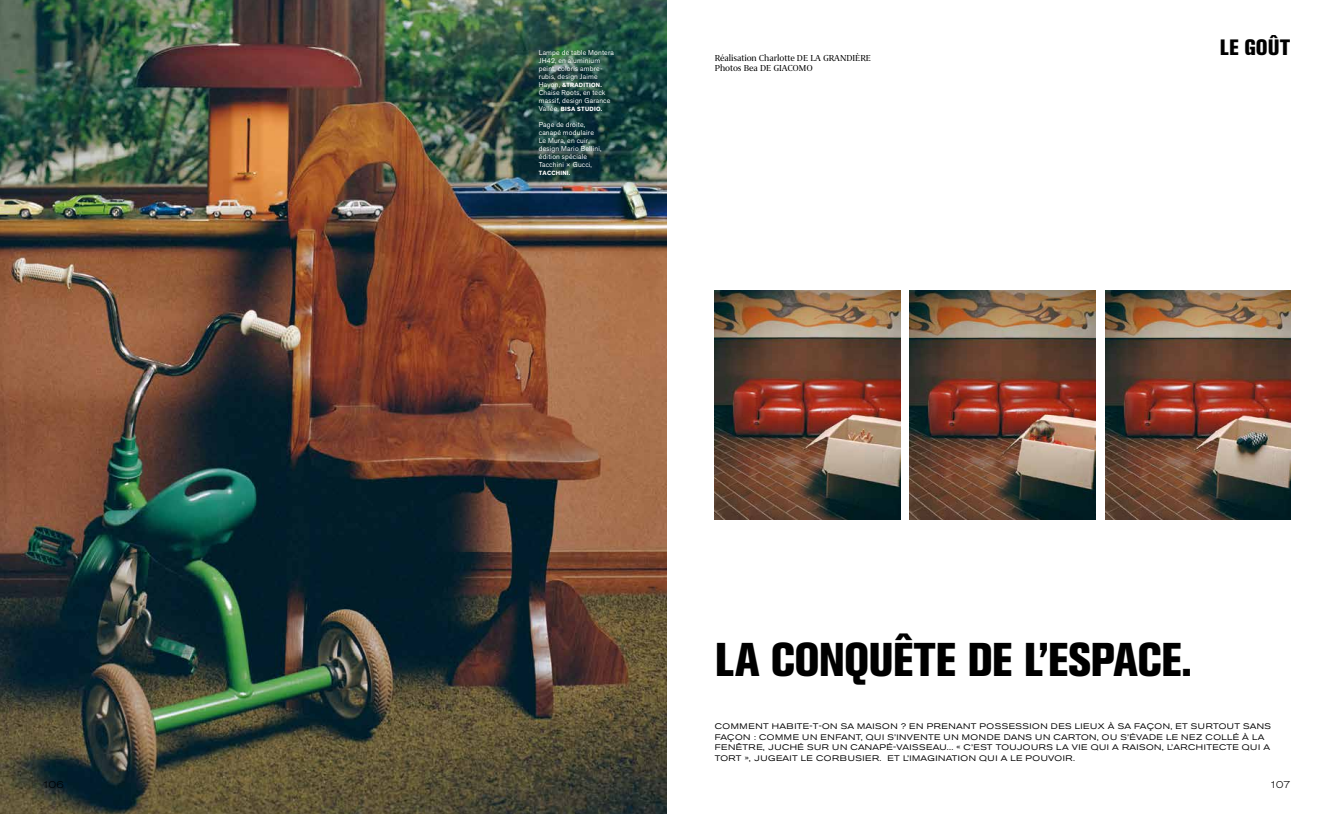
<style>
.page{position:relative;width:1333px;height:814px;background:#fff}
.page>*{position:absolute;margin:0;border:0;box-sizing:border-box;transform-origin:0 0}
.t1{font:800 condensed 46.9px "Akzidenz Grotesk Pro";letter-spacing:-.015em;color:#000}
.t2{font:800 condensed 22px "Akzidenz Grotesk Pro";color:#000}
.t3{font:10px/10.8px "Grifo S";letter-spacing:-.005em;color:#000}
.t4{font:300 expanded 10px "Akzidenz Grotesk Pro";letter-spacing:-.065em;color:#000}
.t5{font:expanded 8px/10.8px "Akzidenz Grotesk Pro";letter-spacing:.06em;color:#000}
.t6{font:7px/8px "Akzid Grtsk Next";letter-spacing:.03em;color:#fff}
.t7{font:700 6px "Akzid Grtsk Next";letter-spacing:.04em;color:#fff}
.s1{font-weight:400;font-size:7px}
</style>
<div class="page">
<img style="left:0;top:0;width:666px;height:814px">
<img style="left:909px;top:291px;width:186px;height:229px">
<img style="left:714px;top:291px;width:186px;height:229px">
<img style="left:1105px;top:291px;width:185px;height:229px">
<p class="t6" style="left:539px;top:49px;width:76px">Lampe de table Montera<br>JH42, en aluminium peint, coloris ambre&shy;rubis, design Jaime</p>
<p class="t7" style="left:539px;top:81px;width:65px"><span class="s1">Hayon,</span> &amp;TRADITION.</p>
<p class="t6" style="left:539px;top:89px;width:73px">Chaise Roots, en teck massif, design Garance</p>
<p class="t7" style="left:539px;top:105px;width:65px"><span class="s1">Vallée,</span> BISA STUDIO.</p>
<p class="t6" style="left:539px;top:121px;width:64px">Page de droite, canapé modulaire<br>Le Mura, en cuir, design Mario Bellini, édition spéciale<br>Tacchini × Gucci,</p>
<p class="t7" style="left:539px;top:169px;width:33px">TACCHINI.</p>
<p class="t3" style="left:714px;top:52px;width:158px">Réalisation Charlotte DE LA GRANDIÈRE<br>Photos Bea DE GIACOMO</p>
<h2 class="t2" style="left:1219px;top:33px;width:72px">LE GOÛT</h2>
<h1 class="t1" style="left:715px;top:629px;width:479px">LA CONQUÊTE DE L’ESPACE.</h1>
<p class="t5" style="left:714px;top:720px;width:558px">COMMENT HABITE-T-ON SA MAISON ? EN PRENANT POSSESSION DES LIEUX À SA FAÇON, ET SURTOUT SANS FAÇON : COMME UN ENFANT, QUI S’INVENTE UN MONDE DANS UN CARTON, OU S’ÉVADE LE NEZ COLLÉ À LA FENÊTRE, JUCHÉ SUR UN CANAPÉ-VAISSEAU... « C’EST TOUJOURS LA VIE QUI A RAISON, L’ARCHITECTE QUI A TORT », JUGEAIT LE CORBUSIER. ET L’IMAGINATION QUI A LE POUVOIR.</p>
<p class="t4" style="left:43px;top:778px;width:23px">106</p>
<p class="t4" style="left:1269px;top:778px;width:22px">107</p>
</div>
